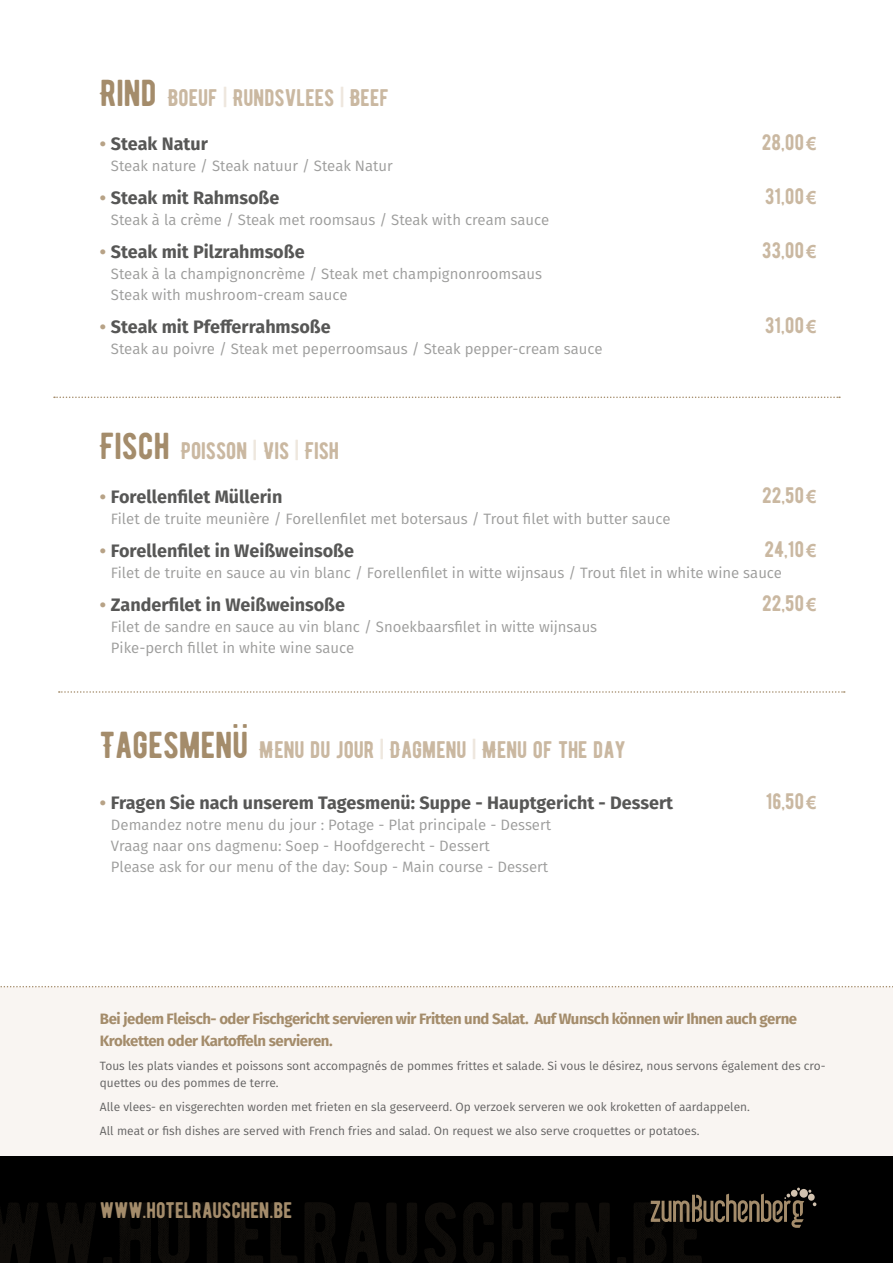
<style>
.page{position:relative;width:893px;height:1263px;background:#fff}
.page>*{position:absolute;margin:0;border:0;box-sizing:border-box;transform-origin:0 0}
.t1{font:37.5px "BERNIERREGULAR";color:#a48c6b}
.t2{font:24px "BERNIERREGULAR";color:#cab8a1}
.t3{font:22.5px "BERNIERREGULAR";color:#cab8a1}
.t4{font:22.5px "BERNIERREGULAR";color:#a48c6b}
.t5{font:700 18px "Fira Sans";color:#575756}
.t6{font:15px/21px "Fira Sans";color:#9d9d9c}
.t7{font:700 15px/22.5px "Fira Sans";letter-spacing:-.03em;color:#a48c6b}
.t8{font:12px/16.5px "Fira Sans";color:#646363}
.s1{font-size:37.5px;color:#a48c6b}
.s2{color:#eee7de}
.s3{color:#b7a286}
.s4{font-family:"Arial";font-weight:700;font-size:18px}
</style>
<div class="page">
<div style="left:0;top:987px;width:893px;height:183px;background:#f9f5f2"></div>
<svg style="left:59px;top:691px;width:786px;height:2px"></svg>
<svg style="left:0;top:986px;width:893px;height:1px"></svg>
<svg style="left:54px;top:396px;width:786px;height:2px"></svg>
<div style="left:0;top:1156px;width:893px;height:107px;background:#000"></div>
<svg style="left:651px;top:1187px;width:165px;height:41px"></svg>
<h2 class="t2" style="left:100px;top:78px;width:290px"><span class="s1">RIND</span> BOEUF <span class="s2">|</span> RUNDSVLEES <span class="s2">|</span> BEEF</h2>
<p class="t5" style="left:100px;top:128px;width:109px"><span class="s3">•</span> Steak Natur</p>
<h3 class="t3" style="left:762px;top:123px;width:56px">28,00<span class="s4">€</span></h3>
<p class="t6" style="left:111px;top:155px;width:283px">Steak nature / Steak natuur / Steak Natur</p>
<p class="t5" style="left:100px;top:182px;width:181px"><span class="s3">•</span> Steak mit Rahmsoße</p>
<h3 class="t3" style="left:765px;top:177px;width:53px">31,00<span class="s4">€</span></h3>
<p class="t6" style="left:111px;top:209px;width:440px">Steak à la crème / Steak met roomsaus / Steak with cream sauce</p>
<p class="t5" style="left:100px;top:236px;width:206px"><span class="s3">•</span> Steak mit Pilzrahmsoße</p>
<h3 class="t3" style="left:762px;top:231px;width:56px">33,00<span class="s4">€</span></h3>
<p class="t6" style="left:111px;top:263px;width:432px">Steak à la champignoncrème / Steak met champignonroomsaus<br>Steak with mushroom-cream sauce</p>
<p class="t5" style="left:100px;top:311px;width:232px"><span class="s3">•</span> Steak mit Pfefferrahmsoße</p>
<h3 class="t3" style="left:765px;top:306px;width:53px">31,00<span class="s4">€</span></h3>
<p class="t6" style="left:111px;top:338px;width:493px">Steak au poivre / Steak met peperroomsaus / Steak pepper-cream sauce</p>
<h2 class="t2" style="left:100px;top:431px;width:241px"><span class="s1">FISCH</span> POISSON <span class="s2">|</span> VIS <span class="s2">|</span> FISH</h2>
<p class="t5" style="left:100px;top:482px;width:184px"><span class="s3">•</span> Forellenfilet Müllerin</p>
<h3 class="t3" style="left:762px;top:477px;width:56px">22,50<span class="s4">€</span></h3>
<p class="t6" style="left:111px;top:508px;width:561px">Filet de truite meunière / Forellenfilet met botersaus / Trout filet with butter sauce</p>
<p class="t5" style="left:100px;top:536px;width:256px"><span class="s3">•</span> Forellenfilet in Weißweinsoße</p>
<h3 class="t3" style="left:764px;top:531px;width:53px">24,10<span class="s4">€</span></h3>
<p class="t6" style="left:111px;top:562px;width:672px">Filet de truite en sauce au vin blanc / Forellenfilet in witte wijnsaus / Trout filet in white wine sauce</p>
<p class="t5" style="left:100px;top:590px;width:247px"><span class="s3">•</span> Zanderfilet in Weißweinsoße</p>
<h3 class="t3" style="left:762px;top:585px;width:56px">22,50<span class="s4">€</span></h3>
<p class="t6" style="left:111px;top:616px;width:488px">Filet de sandre en sauce au vin blanc / Snoekbaarsfilet in witte wijnsaus<br>Pike-perch fillet in white wine sauce</p>
<h1 class="t1" style="left:278px;top:722px;width:8px;rotate:90deg">:</h1>
<h2 class="t2" style="left:100px;top:730px;width:527px"><span class="s1">TAGESMENU</span> MENU DU JOUR <span class="s2">|</span> DAGMENU <span class="s2">|</span> MENU OF THE DAY</h2>
<p class="t5" style="left:100px;top:788px;width:575px"><span class="s3">•</span> Fragen Sie nach unserem Tagesmenü: Suppe - Hauptgericht - Dessert</p>
<h3 class="t3" style="left:766px;top:783px;width:52px">16,50<span class="s4">€</span></h3>
<p class="t6" style="left:111px;top:814px;width:442px">Demandez notre menu du jour : Potage - Plat principale - Dessert<br>Vraag naar ons dagmenu: Soep - Hoofdgerecht - Dessert<br>Please ask for our menu of the day: Soup - Main course - Dessert</p>
<p class="t7" style="left:100px;top:1006px;width:699px">Bei jedem Fleisch- oder Fischgericht servieren wir Fritten und Salat. Auf Wunsch können wir Ihnen auch gerne<br>Kroketten oder Kartoffeln servieren.</p>
<p class="t8" style="left:100px;top:1057px;width:727px">Tous les plats viandes et poissons sont accompagnés de pommes frittes et salade. Si vous le désirez, nous servons également des cro&shy;quettes ou des pommes de terre.</p>
<p class="t8" style="left:100px;top:1094px;width:651px;line-height:24px">Alle vlees- en visgerechten worden met frieten en sla geserveerd. Op verzoek serveren we ook kroketten of aardappelen.<br>All meat or fish dishes are served with French fries and salad. On request we also serve croquettes or potatoes.</p>
<h3 class="t4" style="left:100px;top:1192px;width:194px">WWW.HOTELRAUSCHEN.BE</h3>
</div>
